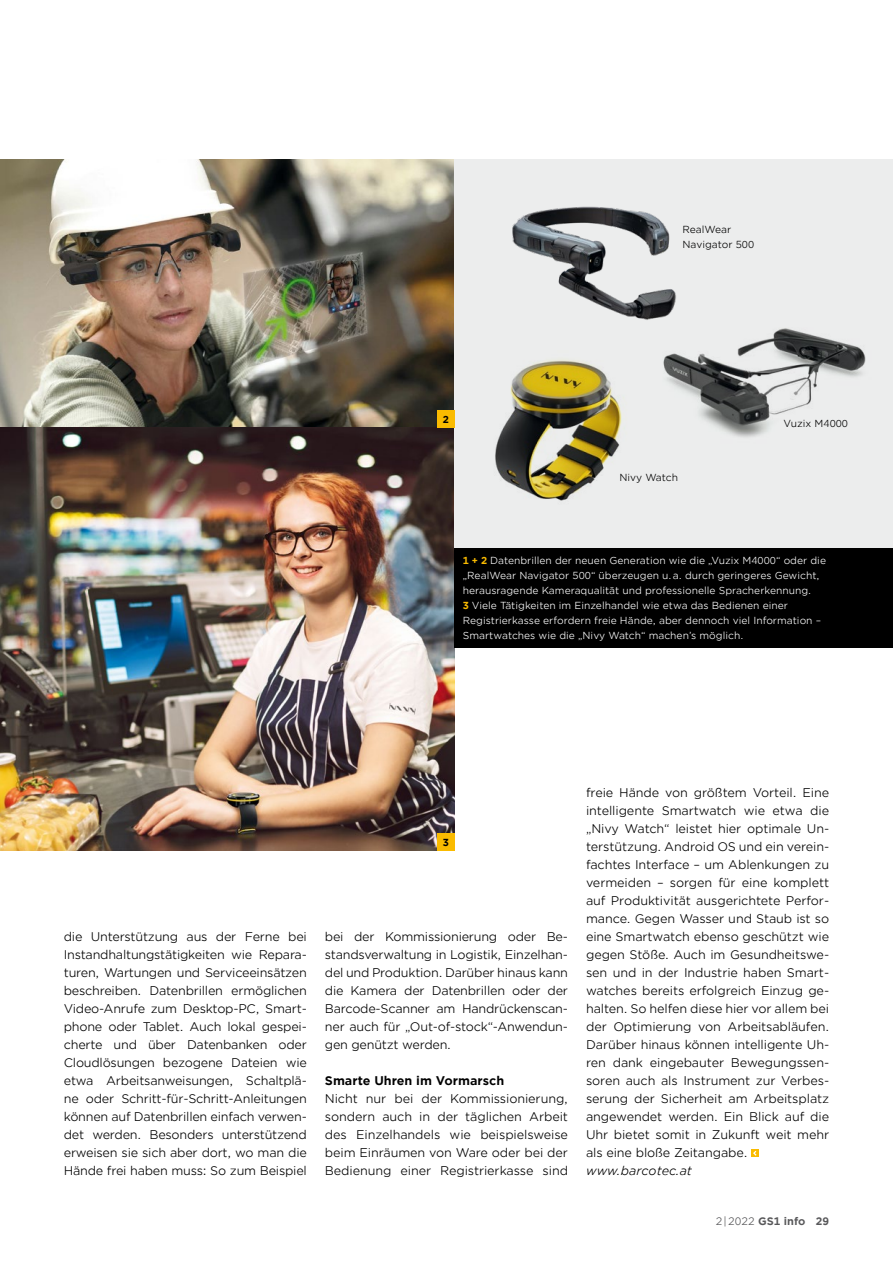
<style>
.page{position:relative;width:893px;height:1263px;background:#fff}
.page>*{position:absolute;margin:0;border:0;box-sizing:border-box;transform-origin:0 0}
.LAUF{font:12px/18px "Gotham Office";letter-spacing:-.02em;color:#000;text-align:justify}
.ZWITI{font:700 12px "Gotham Office";color:#000}
.LAUF-2{font:italic 12px "Gotham Office";letter-spacing:-.01em;color:#000}
.t1{font:700 10.5px "Gotham Office";color:#58585a}
.BU{font:9.75px/15px "Gotham Office";color:#fff}
.BU-2{font:9.75px/15px "Gotham Office";color:#000}
.BU-3{font:700 9.75px "Gotham Office";color:#000}
.s1{font-weight:700;color:#fabb00}
.s2{font-weight:400}
</style>
<div class="page">
<div style="left:751px;top:1149px;width:8px;height:8px;background:#fabb00"></div>
<svg style="left:753px;top:1150px;width:4px;height:6px"></svg>
<img style="left:0;top:159px;width:454px;height:692px">
<div style="left:454px;top:159px;width:439px;height:389px;background:#eceded"></div>
<img style="left:512px;top:206px;width:164px;height:114px">
<img style="left:653px;top:306px;width:213px;height:131px">
<img style="left:495px;top:359px;width:127px;height:142px">
<div style="left:454px;top:548px;width:439px;height:100px;background:#000"></div>
<div style="left:437px;top:834px;width:17px;height:17px;background:#fabb00"></div>
<div style="left:437px;top:411px;width:17px;height:17px;background:#fabb00"></div>
<p class="BU-2" style="left:682px;top:221px;width:73px">RealWear<br>Navigator 500</p>
<p class="BU-3" style="left:443px;top:413px;width:8px">2</p>
<p class="BU-2" style="left:619px;top:469px;width:60px">Nivy Watch</p>
<p class="BU-2" style="left:783px;top:415px;width:66px">Vuzix M4000</p>
<p class="BU" style="left:463px;top:553px;width:365px"><span class="s1">1 + 2</span> Datenbrillen der neuen Generation wie die „Vuzix M4000“ oder die „RealWear Navigator 500“ überzeugen u.a. durch geringeres Gewicht, herausragende Kameraqualität und professionelle Spracherkennung.</p>
<p class="BU" style="left:463px;top:598px;width:360px"><span class="s1">3</span> Viele Tätigkeiten im Einzelhandel wie etwa das Bedienen einer<br>Registrierkasse erfordern freie Hände, aber dennoch viel Information –<br>Smartwatches wie die „Nivy Watch“ machen’s möglich.</p>
<p class="BU-3" style="left:443px;top:836px;width:8px">3</p>
<p class="LAUF" style="left:64px;top:927px;width:245px">die Unterstützung aus der Ferne bei Instandhaltungstätigkeiten wie Repara&shy;turen, Wartungen und Serviceeinsätzen beschreiben. Datenbrillen ermöglichen Video-Anrufe zum Desktop-PC, Smart&shy;phone oder Tablet. Auch lokal gespei&shy;cherte und über Datenbanken oder Cloudlösungen bezogene Dateien wie etwa Arbeitsanweisungen, Schaltplä&shy;ne oder Schritt-für-Schritt-Anleitungen können auf Datenbrillen einfach verwen&shy;det werden. Besonders unterstützend erweisen sie sich aber dort, wo man die Hände frei haben muss: So zum Beispiel</p>
<p class="LAUF" style="left:325px;top:927px;width:245px">bei der Kommissionierung oder Be&shy;standsverwaltung in Logistik, Einzelhan&shy;del und Produktion. Darüber hinaus kann die Kamera der Datenbrillen oder der Barcode-Scanner am Handrückenscan&shy;ner auch für „Out-of-stock“-Anwendun&shy;gen genützt werden.</p>
<p class="ZWITI" style="left:325px;top:1072px;width:181px">Smarte Uhren im Vormarsch</p>
<p class="LAUF" style="left:325px;top:1089px;width:245px">Nicht nur bei der Kommissionierung, sondern auch in der täglichen Arbeit des Einzelhandels wie beispielsweise beim Einräumen von Ware oder bei der Bedienung einer Registrierkasse sind</p>
<p class="LAUF" style="left:586px;top:783px;width:245px">freie Hände von größtem Vorteil. Eine intelligente Smartwatch wie etwa die „Nivy Watch“ leistet hier optimale Un&shy;terstützung. Android OS und ein verein&shy;fachtes Interface – um Ablenkungen zu vermeiden – sorgen für eine komplett auf Produktivität ausgerichtete Perfor&shy;mance. Gegen Wasser und Staub ist so eine Smartwatch ebenso geschützt wie gegen Stöße. Auch im Gesundheitswe&shy;sen und in der Industrie haben Smart&shy;watches bereits erfolgreich Einzug ge&shy;halten. So helfen diese hier vor allem bei der Optimierung von Arbeitsabläufen.<br>Darüber hinaus können intelligente Uh&shy;ren dank eingebauter Bewegungssen&shy;soren auch als Instrument zur Verbes&shy;serung der Sicherheit am Arbeitsplatz angewendet werden. Ein Blick auf die Uhr bietet somit in Zukunft weit mehr als eine bloße Zeitangabe.</p>
<p class="LAUF-2" style="left:586px;top:1162px;width:107px">www.barcotec.at</p>
<p class="t1" style="left:716px;top:1213px;width:115px"><span class="s2">2|2022</span> GS1 info 29</p>
</div>
